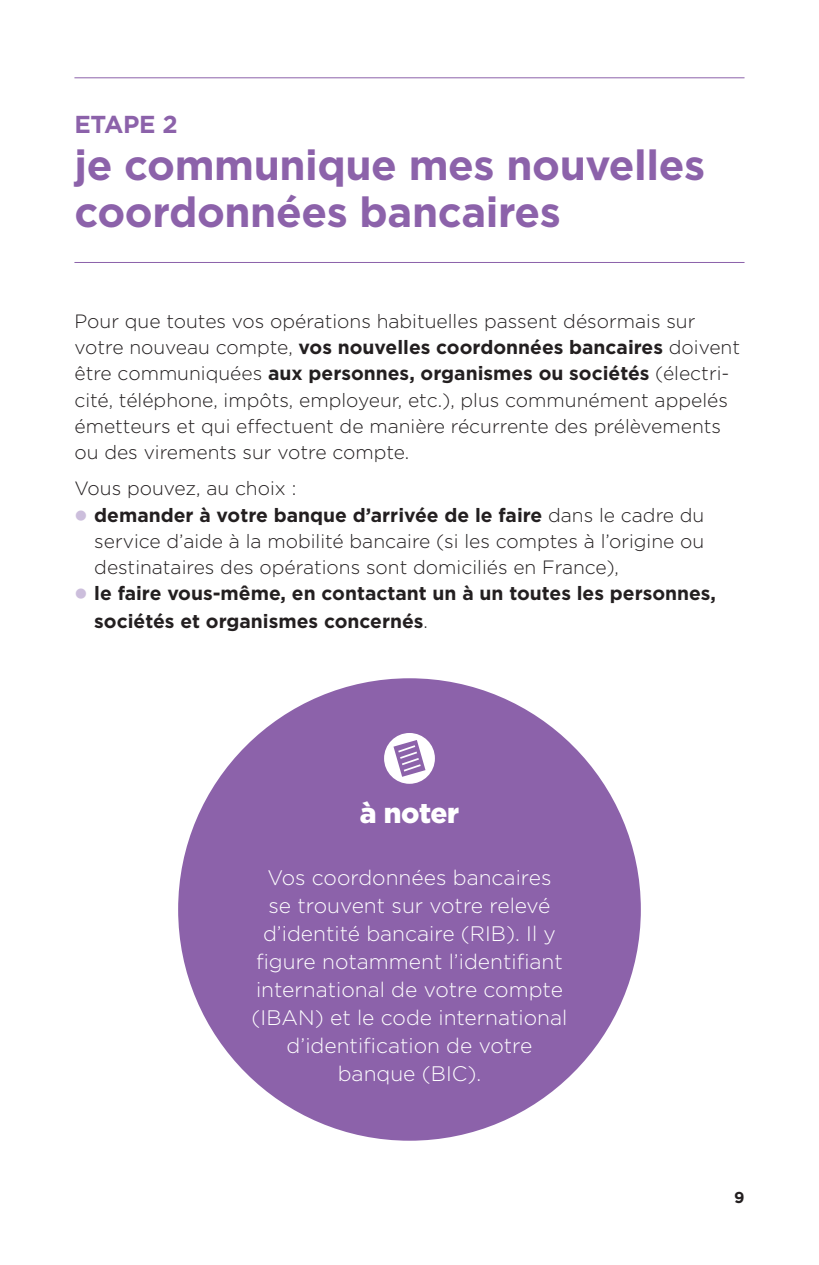
<style>
.page{position:relative;width:819px;height:1265px;background:#fff}
.page>*{position:absolute;margin:0;border:0;box-sizing:border-box;transform-origin:0 0}
.H2-Rubriques{font:700 42px/47.2px "Gotham";letter-spacing:-.01em;color:#8c62aa}
.H3_-_a_savoir{font:900 28px "Gotham";letter-spacing:-.015em;color:#fff}
.H2-Rubriques-2{font:700 24.5px "Gotham";letter-spacing:-.01em;color:#8c62aa}
.Texte_blanc_-_ATTENT{font:300 21px/28px "Gotham";color:#fff;text-align:center}
.Texte{font:300 19.25px/26.2px "Gotham";color:#231f20}
.t1{font:700 19.25px/28px "Gotham";color:#231f20}
.t2{font:700 15.75px "Gotham";color:#231f20}
.s1{font-weight:700}
.s2{font-weight:300}
</style>
<div class="page">
<hr style="left:74px;top:77px;width:670px;height:1px;background:#8c62aa">
<hr style="left:74px;top:262px;width:670px;height:1px;background:#8c62aa">
<div style="left:178px;top:678px;width:462px;height:463px;background:#8c62aa;border-radius:50%"></div>
<div style="left:384px;top:733px;width:51px;height:51px;background:#fff;border-radius:50%"></div>
<svg style="left:393px;top:740px;width:32px;height:37px"></svg>
<h2 class="H2-Rubriques-2" style="left:74px;top:108px;width:105px">ETAPE 2</h2>
<h2 class="H2-Rubriques" style="left:74px;top:141px;width:632px">je communique mes nouvelles coordonnées bancaires</h2>
<p class="Texte" style="left:74px;top:308px;width:667px">Pour que toutes vos opérations habituelles passent désormais sur votre nouveau compte, <span class="s1">vos nouvelles coordonnées bancaires</span> doivent être communiquées <span class="s1">aux personnes, organismes ou sociétés</span> (électri&shy;cité, téléphone, impôts, employeur, etc.), plus communément appelés émetteurs et qui effectuent de manière récurrente des prélèvements ou des virements sur votre compte.</p>
<p class="Texte" style="left:74px;top:475px;width:223px">Vous pouvez, au choix :</p>
<p class="Texte" style="left:94px;top:501px;width:611px;text-align:justify"><span class="s1">demander à votre banque d’arrivée de le faire</span> dans le cadre du service d’aide à la mobilité bancaire (si les comptes à l’origine ou destinataires des opérations sont domiciliés en France),</p>
<p class="t1" style="left:94px;top:579px;width:623px">le faire vous-même, en contactant un à un toutes les personnes, sociétés et organismes concernés<span class="s2">.</span></p>
<h3 class="H3_-_a_savoir" style="left:360px;top:794px;width:101px">à noter</h3>
<p class="Texte_blanc_-_ATTENT" style="left:251px;top:863px;width:317px">Vos coordonnées bancaires<br>se trouvent sur votre relevé d’identité bancaire (RIB). Il y figure notamment l’identifiant international de votre compte (IBAN) et le code international d’identification de votre banque (BIC).</p>
<p class="t2" style="left:734px;top:1187px;width:12px">9</p>
</div>
